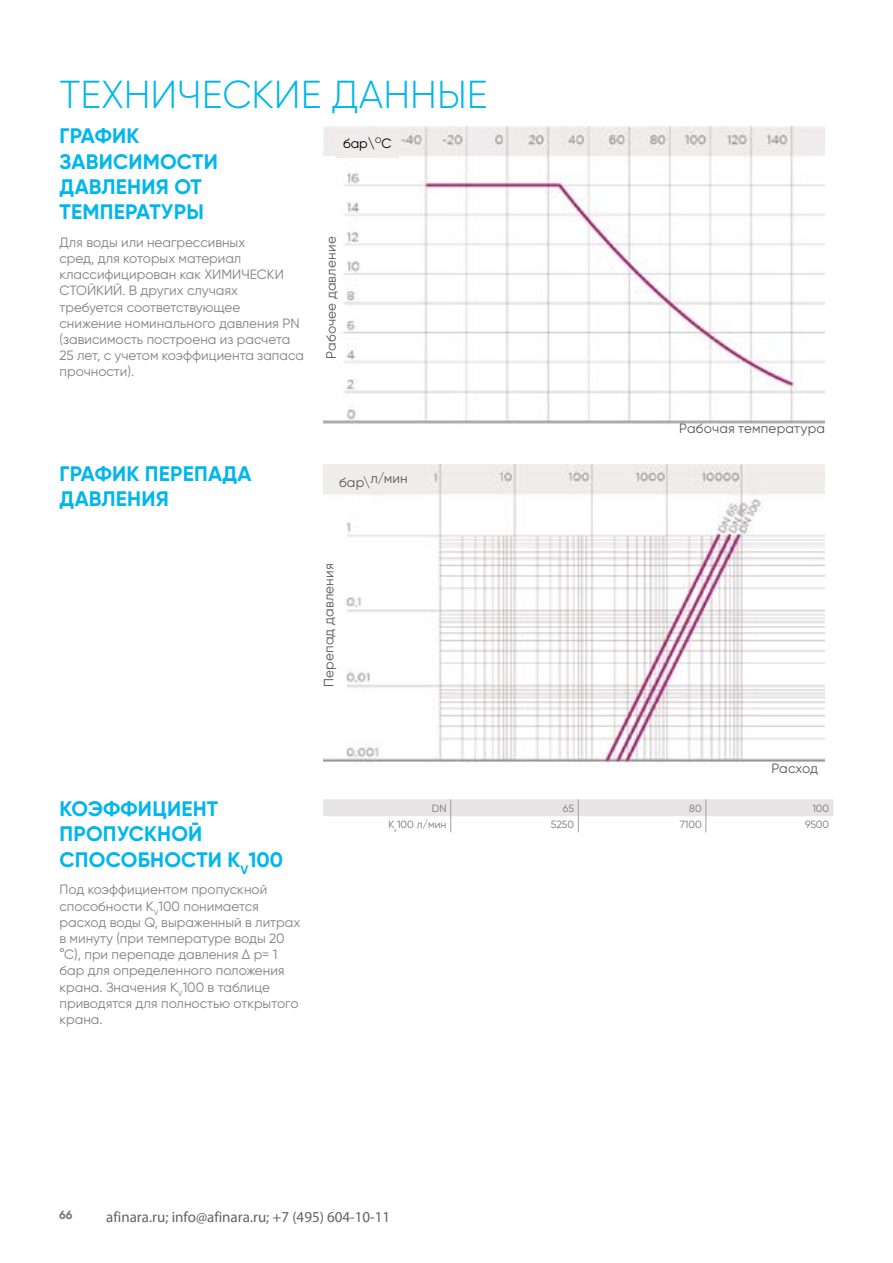
<style>
.page{position:relative;width:893px;height:1263px;background:#fff}
.page>*{position:absolute;margin:0;border:0;box-sizing:border-box;transform-origin:0 0}
.t1{font:300 39px "Gilroy";color:#00b6ed}
.t2{font:700 21px/25.2px "Gilroy";letter-spacing:.01em;color:#00b6ed}
.t3{font:15px "Myriad Pro";color:#666161}
.t4{font:13.5px/16.2px "Gilroy";color:#818181}
.t5{font:13.5px "Gilroy";letter-spacing:.015em;color:#575756}
.t6{font:13.5px "Gilroy";color:#000}
.t7{font:700 12px "Gilroy";color:#7a7674}
.t8{font:10.5px "Gilroy";color:#7a7674}
</style>
<div class="page">
<img style="left:323px;top:127px;width:502px;height:297px">
<img style="left:323px;top:464px;width:502px;height:300px">
<svg style="left:323px;top:799px;width:510px;height:33px"></svg>
<div style="left:336px;top:134px;width:63px;height:23px;background:#efedec"></div>
<div style="left:328px;top:464px;width:91px;height:30px;background:#efedec"></div>
<h1 class="t1" style="left:60px;top:71px;width:429px">ТЕХНИЧЕСКИЕ ДАННЫЕ</h1>
<p class="t6" style="left:343px;top:135px;width:50px">бар\<sup>О</sup>С</p>
<h2 class="t2" style="left:60px;top:123px;width:160px">ГРАФИК<br>ЗАВИСИМОСТИ<br>ДАВЛЕНИЯ ОТ<br>ТЕМПЕРАТУРЫ</h2>
<p class="t4" style="left:60px;top:234px;width:246px">Для воды или неагрессивных<br>сред, для которых материал классифицирован как ХИМИЧЕСКИ<br>СТОЙКИЙ. В других случаях требуется соответствующее снижение номинального давления PN (зависимость построена из расчета<br>25 лет, с учетом коэффициента запаса прочности).</p>
<p class="t5" style="left:323px;top:359px;width:124px;rotate:-90deg">Рабочее давление</p>
<h2 class="t2" style="left:60px;top:461px;width:193px">ГРАФИК ПЕРЕПАДА<br>ДАВЛЕНИЯ</h2>
<p class="t5" style="left:339px;top:470px;width:70px">бар\л/мин</p>
<p class="t5" style="left:321px;top:687px;width:125px;rotate:-90deg">Перепад давления</p>
<p class="t5" style="left:679px;top:420px;width:147px">Рабочая температура</p>
<p class="t5" style="left:771px;top:760px;width:48px">Расход</p>
<h2 class="t2" style="left:60px;top:796px;width:225px">КОЭФФИЦИЕНТ<br>ПРОПУСКНОЙ<br>СПОСОБНОСТИ K<sub>V</sub>100</h2>
<p class="t4" style="left:60px;top:881px;width:242px">Под коэффициентом пропускной способности K<sub>V</sub>100 понимается расход воды Q, выраженный в литрах в минуту (при температуре воды 20 °С), при перепаде давления Δ р= 1 бар для определенного положения крана. Значения K<sub>V</sub>100 в таблице приводятся для полностью открытого крана.</p>
<p class="t8" style="left:432px;top:802px;width:16px">DN</p>
<p class="t8" style="left:563px;top:802px;width:13px">65</p>
<p class="t8" style="left:689px;top:802px;width:14px">80</p>
<p class="t8" style="left:812px;top:802px;width:18px">100</p>
<p class="t8" style="left:388px;top:818px;width:60px">K<sub>v</sub>100 л/мин</p>
<p class="t8" style="left:551px;top:818px;width:25px">5250</p>
<p class="t8" style="left:680px;top:818px;width:23px">7100</p>
<p class="t8" style="left:805px;top:818px;width:26px">9500</p>
<p class="t7" style="left:59px;top:1207px;width:15px">66</p>
<p class="t3" style="left:106px;top:1207px;width:285px">afinara.ru; info@afinara.ru; +7 (495) 604-10-11</p>
</div>
